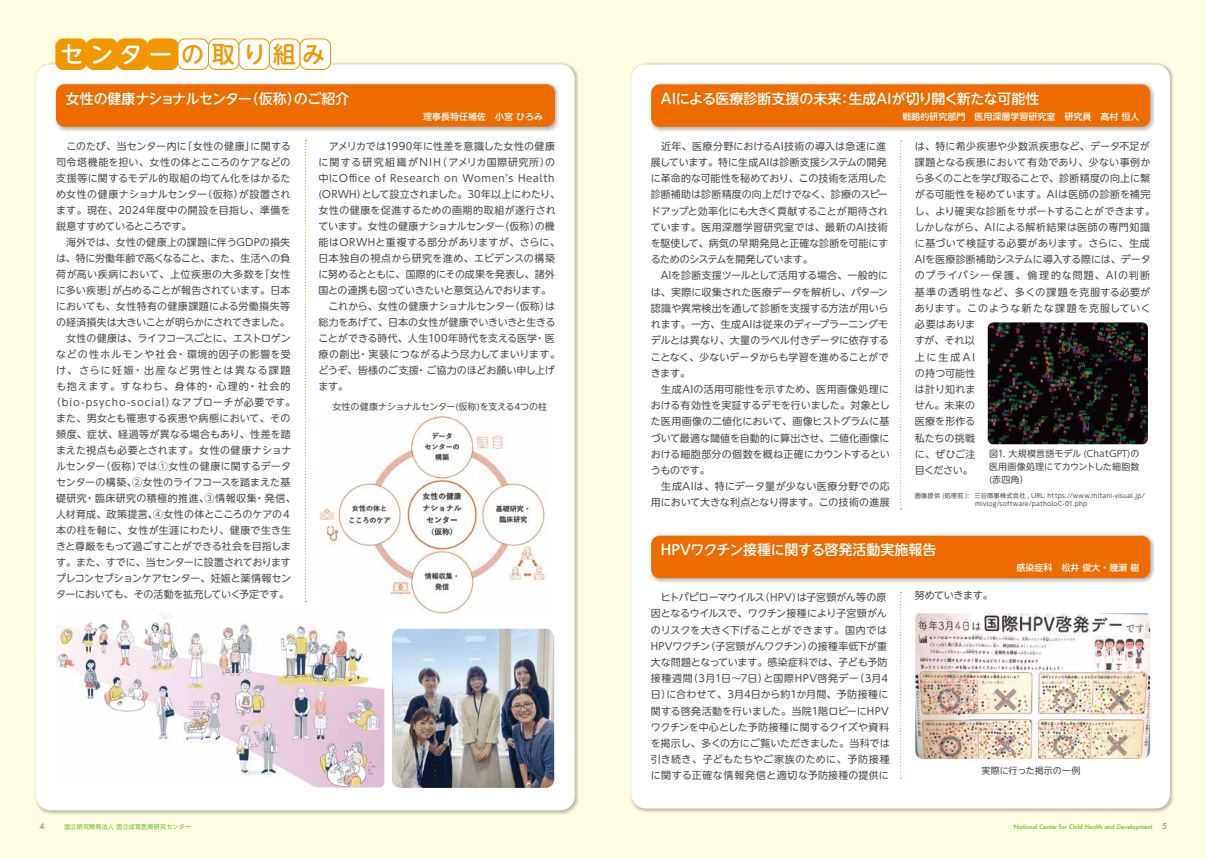
<style>
.page{position:relative;width:1206px;height:858px;background:#fff}
.page>*{position:absolute;margin:0;border:0;box-sizing:border-box;transform-origin:0 0}
.t1{font:500 23.1px "UD Shin M Go Pro";letter-spacing:.28em;color:#f39700}
.t2{font:500 14px "UD Shin M Go Pro";letter-spacing:-.005em;color:#fff}
.t3{font:500 14px "UD Shin M Go Pro";letter-spacing:-.03em;color:#fff}
.t4{font:10px/16.2px "UD Shin M Go Pro";letter-spacing:.01em;color:#4c4948}
.t5{font:10px "UD Shin M Go Pro";letter-spacing:-.025em;color:#4c4948}
.t6{font:10px "UD Shin M Go Pro";letter-spacing:-.03em;color:#4c4948}
.t7{font:10px "UD Shin M Go Pro";letter-spacing:.03em;color:#4c4948}
.t8{font:10px "UD Shin M Go Pro";letter-spacing:.045em;color:#4c4948}
.t9{font:10px "UD Shin M Go Pro";letter-spacing:.075em;color:#4c4948}
.t10{font:10px "UD Shin M Go Pro";letter-spacing:-.015em;color:#4c4948}
.t11{font:10px "UD Shin M Go Pro";letter-spacing:-.035em;color:#4c4948}
.t12{font:10px "UD Shin M Go Pro";letter-spacing:-.02em;color:#4c4948}
.t13{font:10px "UD Shin M Go Pro";letter-spacing:.035em;color:#4c4948}
.t14{font:10px "UD Shin M Go Pro";letter-spacing:.065em;color:#4c4948}
.t15{font:10px "UD Shin M Go Pro";letter-spacing:.09em;color:#4c4948}
.t16{font:10px "UD Shin M Go Pro";letter-spacing:.145em;color:#4c4948}
.t17{font:10px "UD Shin M Go Pro";letter-spacing:-.04em;color:#4c4948}
.t18{font:9px/13px "UD Shin M Go Pro";letter-spacing:.005em;color:#4c4948;text-align:justify}
.t19{font:500 9px "UD Shin M Go Pro";color:#fff}
.t20{font:500 8px "Futura";color:#6fba2c}
.t21{font:6.2px/8.2px "UD Shin M Go Pro";letter-spacing:.02em;color:#4c4948}
.t22{font:500 6px "Futura";color:#6fba2c}
.t23{font:6px "UD Shin Go Pro";letter-spacing:.04em;color:#6fba2c}
.s1{color:#fff}
.s2{font-size:8px}
</style>
<div class="page">
<div style="left:603px;top:0;width:603px;height:857px;background:#fffde3"></div>
<div style="left:0;top:0;width:603px;height:857px;background:#fffde3"></div>
<div style="left:36px;top:64px;width:539px;height:746px;background:#fff;border-radius:14px"></div>
<div style="left:631px;top:64px;width:539px;height:744px;background:#fff;border-radius:14px"></div>
<img style="left:56px;top:611px;width:328px;height:176px">
<div style="left:56px;top:39px;width:30px;height:30px;background:#f39700;border-radius:7px"></div>
<div style="left:56px;top:39px;width:31px;height:31px;border:1px solid #f39700;border-radius:7px"></div>
<div style="left:86px;top:39px;width:31px;height:30px;background:#f39700;border-radius:7px"></div>
<div style="left:86px;top:39px;width:31px;height:31px;border:1px solid #f39700;border-radius:7px"></div>
<div style="left:117px;top:39px;width:30px;height:30px;background:#f39700;border-radius:7px"></div>
<div style="left:117px;top:39px;width:31px;height:31px;border:1px solid #f39700;border-radius:7px"></div>
<div style="left:147px;top:39px;width:31px;height:30px;background:#f39700;border-radius:7px"></div>
<div style="left:147px;top:39px;width:31px;height:31px;border:1px solid #f39700;border-radius:7px"></div>
<div style="left:178px;top:39px;width:30px;height:30px;background:#fff;border-radius:7px"></div>
<div style="left:178px;top:39px;width:31px;height:31px;border:1px solid #f39700;border-radius:7px"></div>
<div style="left:269px;top:39px;width:31px;height:30px;background:#fff;border-radius:7px"></div>
<div style="left:269px;top:39px;width:31px;height:31px;border:1px solid #f39700;border-radius:7px"></div>
<div style="left:300px;top:39px;width:31px;height:30px;background:#fff;border-radius:7px"></div>
<div style="left:300px;top:39px;width:31px;height:31px;border:1px solid #f39700;border-radius:7px"></div>
<div style="left:208px;top:39px;width:31px;height:30px;background:#fff;border-radius:7px"></div>
<div style="left:208px;top:39px;width:31px;height:31px;border:1px solid #f39700;border-radius:7px"></div>
<div style="left:239px;top:39px;width:30px;height:30px;background:#fff;border-radius:7px"></div>
<div style="left:239px;top:39px;width:31px;height:31px;border:1px solid #f39700;border-radius:7px"></div>
<img style="left:55px;top:82px;width:504px;height:50px">
<div style="left:56px;top:84px;width:499px;height:43px;background:#ed6c00;border-radius:9px"></div>
<svg style="left:305px;top:140px;width:1px;height:461px"></svg>
<img style="left:650px;top:82px;width:505px;height:50px">
<div style="left:651px;top:84px;width:499px;height:43px;background:#ed6c00;border-radius:9px"></div>
<img style="left:650px;top:534px;width:505px;height:49px">
<div style="left:651px;top:535px;width:499px;height:43px;background:#ed6c00;border-radius:9px"></div>
<svg style="left:900px;top:140px;width:2px;height:369px"></svg>
<svg style="left:900px;top:591px;width:2px;height:187px"></svg>
<img style="left:988px;top:322px;width:160px;height:122px">
<img style="left:915px;top:613px;width:235px;height:145px">
<img style="left:318px;top:409px;width:230px;height:204px">
<img style="left:392px;top:628px;width:162px;height:159px">
<h1 class="t1" style="left:60px;top:36px;width:266px"><span class="s1">センター</span>の取り組み</h1>
<h2 class="t3" style="left:66px;top:87px;width:285px">女性の健康ナショナルセンター（仮称）のご紹介</h2>
<h2 class="t2" style="left:661px;top:87px;width:380px">AIによる医療診断支援の未来：生成AIが切り開く新たな可能性</h2>
<p class="t19" style="left:423px;top:109px;width:121px">理事長特任補佐　小宮 ひろみ</p>
<p class="t19" style="left:902px;top:109px;width:238px">戦略的研究部門　医用深層学習研究室　研究員　髙村 恒人</p>
<p class="t4" style="left:56px;top:137px;width:236px">　このたび、当センター内に「女性の健康」に関する</p>
<p class="t4" style="left:56px;top:153px;width:236px">司令塔機能を担い、女性の体とこころのケアなどの</p>
<p class="t7" style="left:56px;top:170px;width:236px">支援等に関するモデル的取組の均てん化をはかるた</p>
<p class="t4" style="left:56px;top:185px;width:236px">め女性の健康ナショナルセンター（仮称）が設置され</p>
<p class="t7" style="left:56px;top:202px;width:236px">ます。現在、2024年度中の開設を目指し、準備を</p>
<p class="t17" style="left:56px;top:218px;width:137px">鋭意すすめているところです。</p>
<p class="t4" style="left:56px;top:233px;width:236px">　海外では、女性の健康上の課題に伴うGDPの損失</p>
<p class="t5" style="left:56px;top:250px;width:236px">は、特に労働年齢で高くなること、また、生活への負</p>
<p class="t8" style="left:56px;top:266px;width:236px">荷が高い疾病において、上位疾患の大多数を「女性</p>
<p class="t10" style="left:56px;top:282px;width:236px">に多い疾患」が占めることが報告されています。日本</p>
<p class="t13" style="left:56px;top:298px;width:236px">においても、女性特有の健康課題による労働損失等</p>
<p class="t11" style="left:56px;top:314px;width:235px">の経済損失は大きいことが明らかにされてきました。</p>
<p class="t6" style="left:56px;top:330px;width:236px">　女性の健康は、ライフコースごとに、エストロゲン</p>
<p class="t14" style="left:56px;top:346px;width:236px">などの性ホルモンや社会・環境的因子の影響を受</p>
<p class="t16" style="left:56px;top:362px;width:236px">け、さらに妊娠・出産など男性とは異なる課題</p>
<p class="t15" style="left:56px;top:378px;width:236px">も抱えます。すなわち、身体的・心理的・社会的</p>
<p class="t9" style="left:51px;top:394px;width:246px">（bio-psycho-social）なアプローチが必要です。</p>
<p class="t4" style="left:56px;top:409px;width:236px">また、男女とも罹患する疾患や病態において、その</p>
<p class="t4" style="left:56px;top:425px;width:236px">頻度、症状、経過等が異なる場合もあり、性差を踏</p>
<p class="t4" style="left:56px;top:441px;width:237px">まえた視点も必要とされます。女性の健康ナショナ</p>
<p class="t4" style="left:56px;top:457px;width:237px">ルセンター（仮称）では①女性の健康に関するデータ</p>
<p class="t4" style="left:56px;top:473px;width:236px">センターの構築、②女性のライフコースを踏まえた基</p>
<p class="t8" style="left:56px;top:490px;width:241px">礎研究・臨床研究の積極的推進、③情報収集・発信、</p>
<p class="t4" style="left:56px;top:505px;width:237px">人材育成、政策提言、④女性の体とこころのケアの４</p>
<p class="t4" style="left:56px;top:521px;width:236px">本の柱を軸に、女性が生涯にわたり、健康で生き生</p>
<p class="t5" style="left:56px;top:538px;width:236px">きと尊厳をもって過ごすことができる社会を目指しま</p>
<p class="t6" style="left:56px;top:554px;width:236px">す。また、すでに、当センターに設置されております</p>
<p class="t5" style="left:56px;top:570px;width:237px">プレコンセプションケアセンター、妊娠と薬情報セン</p>
<p class="t12" style="left:56px;top:586px;width:234px">ターにおいても、その活動を拡充していく予定です。</p>
<p class="t4" style="left:318px;top:137px;width:243px">　アメリカでは1990年に性差を意識した女性の健康に関する研究組織がNIH（アメリカ国際研究所）の中にOffice of Research on Womenʼs Health (ORWH）として設立されました。30年以上にわたり、女性の健康を促進するための画期的取組が遂行されています。女性の健康ナショナルセンター（仮称）の機能はORWHと重複する部分がありますが、さらに、日本独自の視点から研究を進め、エビデンスの構築に努めるとともに、国際的にその成果を発表し、諸外国との連携も図っていきたいと意気込んでおります。　これから、女性の健康ナショナルセンター（仮称）は総力をあげて、日本の女性が健康でいきいきと生きることができる時代、人生100年時代を支える医学・医療の創出・実装につながるよう尽力してまいります。どうぞ、皆様のご支援・ご協力のほどお願い申し上げます。</p>
<p class="t4" style="left:651px;top:137px;width:241px">　近年、医療分野におけるAI技術の導入は急速に進展しています。特に生成AIは診断支援システムの開発に革命的な可能性を秘めており、この技術を活用した診断補助は診断精度の向上だけでなく、診療のスピードアップと効率化にも大きく貢献することが期待されています。医用深層学習研究室では、最新のAI技術を駆使して、病気の早期発見と正確な診断を可能にするためのシステムを開発しています。<br>　AIを診断支援ツールとして活用する場合、一般的には、実際に収集された医療データを解析し、パターン認識や異常検出を通して診断を支援する方法が用いられます。一方、生成AIは従来のディープラーニングモデルとは異なり、大量のラベル付きデータに依存することなく、少ないデータからも学習を進めることができます。<br>　生成AIの活用可能性を示すため、医用画像処理における有効性を実証するデモを行いました。対象とした医用画像の二値化において、画像ヒストグラムに基づいて最適な閾値を自動的に算出させ、二値化画像における細胞部分の個数を概ね正確にカウントするというものです。<br>　生成AIは、特にデータ量が少ない医療分野での応用において大きな利点となり得ます。この技術の進展</p>
<p class="t4" style="left:915px;top:137px;width:242px">は、特に希少疾患や少数派疾患など、データ不足が課題となる疾患において有効であり、少ない事例から多くのことを学び取ることで、診断精度の向上に繋がる可能性を秘めています。AIは医師の診断を補完し、より確実な診断をサポートすることができます。しかしながら、AIによる解析結果は医師の専門知識に基づいて検証する必要があります。さらに、生成<br>AIを医療診断補助システムに導入する際には、データのプライバシー保護、倫理的な問題、AIの判断基準の透明性など、多くの課題を克服する必要があります。このような新たな課題を克服していく必要はありま<br>すが、それ以<br>上に生成AI<br>の持つ可能性<br>は計り知れま<br>せん。未来の<br>医療を形作る<br>私たちの挑戦<br>に、ぜひご注<br>目ください。</p>
<p class="t18" style="left:332px;top:399px;width:216px">女性の健康ナショナルセンター(仮称)を支える4つの柱</p>
<p class="t18" style="left:989px;top:446px;width:152px">図1. 大規模言語モデル (ChatGPT)の医用画像処理にてカウントした細胞数(赤四角）</p>
<p class="t21" style="left:915px;top:491px;width:232px">画像提供 (処理前 ):｠ 三谷商事株式会社 , URL: https://www.mitani-visual.jp/　　　　　　　　　 mivlog/software/patholoC-01.php</p>
<h2 class="t2" style="left:661px;top:538px;width:277px">HPVワクチン接種に関する啓発活動実施報告</h2>
<p class="t19" style="left:1016px;top:560px;width:124px">感染症科　松井 俊大・幾瀨 樹</p>
<p class="t4" style="left:651px;top:588px;width:240px">　ヒトパピローマウイルス（HPV）は子宮頸がん等の原因となるウイルスで、ワクチン接種により子宮頸がんのリスクを大きく下げることができます。国内では<br>HPVワクチン（子宮頸がんワクチン）の接種率低下が重大な問題となっています。感染症科では、子ども予防接種週間（3月1日～7日）と国際HPV啓発デー（3月4日）に合わせて、3月4日から約1か月間、予防接種に関する啓発活動を行いました。当院1階ロビーにHPVワクチンを中心とした予防接種に関するクイズや資料を掲示し、多くの方にご覧いただきました。当科では引き続き、子どもたちやご家族のために、予防接種に関する正確な情報発信と適切な予防接種の提供に</p>
<p class="t6" style="left:915px;top:586px;width:80px">努めていきます。</p>
<p class="t18" style="left:981px;top:763px;width:101px">実際に行った掲示の一例</p>
<p class="t20" style="left:39px;top:820px;width:6px">4</p>
<p class="t23" style="left:64px;top:821px;width:128px">国立研究開発法人 国立成育医療研究センター</p>
<p class="t22" style="left:1014px;top:822px;width:155px">National Center for Child Health and Development <span class="s2">5</span></p>
</div>
